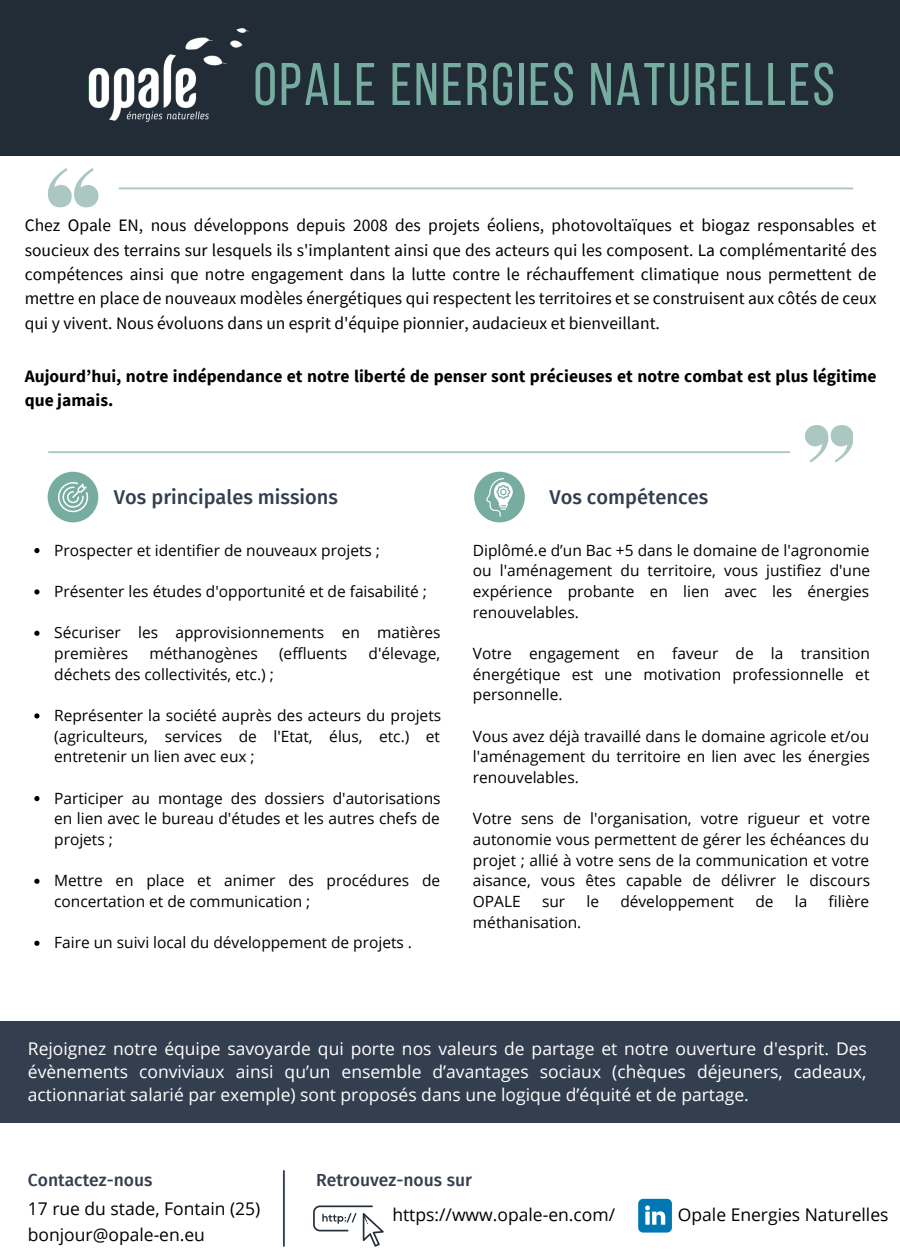
<style>
.page{position:relative;width:900px;height:1260px;background:#fff}
.page>*{position:absolute;margin:0;border:0;box-sizing:border-box;transform-origin:0 0}
.t1{font:60px "Bebas Neue";letter-spacing:.04em;color:#76ada0}
.t2{font:500 20px "Fira Sans";color:#333f4f}
.t3{font:17.5px/24.5px "Source Sans Pro";color:#000;text-align:justify}
.t4{font:17.5px/23.2px "Open Sans";color:#fff;text-align:justify}
.t5{font:700 17.5px/24.5px "Source Sans Pro";color:#000}
.t6{font:17.5px "Open Sans";color:#000}
.t7{font:500 17.5px "Fira Sans";color:#333f4f}
.t8{font:15.5px/20.8px "Open Sans";color:#000;text-align:justify}
</style>
<div class="page">
<div style="left:0;top:0;width:900px;height:156px;background:#222c37"></div>
<img style="left:88px;top:28px;width:161px;height:94px">
<svg style="left:48px;top:168px;width:51px;height:39px"></svg>
<hr style="left:119px;top:188px;width:734px;height:1px;background:#aac7c2">
<div style="left:48px;top:472px;width:50px;height:50px;background:#76ada0;border-radius:50%"></div>
<svg style="left:58px;top:482px;width:30px;height:30px"></svg>
<div style="left:0;top:1021px;width:900px;height:101px;background:#333f4f"></div>
<hr style="left:49px;top:451px;width:740px;height:2px;background:#aac7c2">
<svg style="left:805px;top:425px;width:48px;height:37px"></svg>
<div style="left:474px;top:472px;width:51px;height:50px;background:#76ada0;border-radius:50%"></div>
<svg style="left:486px;top:478px;width:27px;height:39px"></svg>
<svg style="left:638px;top:1199px;width:34px;height:34px"></svg>
<svg style="left:34px;top:548px;width:6px;height:5px"></svg>
<svg style="left:34px;top:589px;width:6px;height:6px"></svg>
<svg style="left:34px;top:631px;width:6px;height:5px"></svg>
<svg style="left:34px;top:713px;width:6px;height:6px"></svg>
<svg style="left:34px;top:796px;width:6px;height:5px"></svg>
<svg style="left:34px;top:879px;width:6px;height:5px"></svg>
<svg style="left:34px;top:941px;width:6px;height:5px"></svg>
<svg style="left:313px;top:1206px;width:71px;height:41px"></svg>
<hr style="left:283px;top:1171px;width:2px;height:75px;background:#333f4f">
<p class="t1" style="left:254px;top:60px;width:583px">OPALE ENERGIES NATURELLES</p>
<p class="t3" style="left:25px;top:213px;width:853px">Chez Opale EN, nous développons depuis 2008 des projets éoliens, photovoltaïques et biogaz responsables et soucieux des terrains sur lesquels ils s'implantent ainsi que des acteurs qui les composent. La complémentarité des compétences ainsi que notre engagement dans la lutte contre le réchauffement climatique nous permettent de mettre en place de nouveaux modèles énergétiques qui respectent les territoires et se construisent aux côtés de ceux qui y vivent. Nous évoluons dans un esprit d'équipe pionnier, audacieux et bienveillant.</p>
<p class="t5" style="left:25px;top:364px;width:853px">Aujourd’hui, notre indépendance et notre liberté de penser sont précieuses et notre combat est plus légitime que jamais.</p>
<p class="t2" style="left:114px;top:485px;width:226px">Vos principales missions</p>
<p class="t8" style="left:54px;top:539px;width:327px">Prospecter et identifier de nouveaux projets ;</p>
<p class="t8" style="left:54px;top:581px;width:374px">Présenter les études d'opportunité et de faisabilité ;</p>
<p class="t8" style="left:54px;top:622px;width:388px">Sécuriser les approvisionnements en matières premières</p>
<p class="t8" style="left:149px;top:643px;width:110px">méthanogènes</p>
<p class="t8" style="left:279px;top:643px;width:70px">(effluents</p>
<p class="t8" style="left:369px;top:643px;width:73px">d'élevage,</p>
<p class="t8" style="left:54px;top:663px;width:221px">déchets des collectivités, etc.) ;</p>
<p class="t8" style="left:54px;top:705px;width:388px">Représenter la société auprès des acteurs du projets (agriculteurs, services de l'Etat, élus, etc.) et entretenir un lien avec eux ;</p>
<p class="t8" style="left:54px;top:787px;width:388px">Participer au montage des dossiers d'autorisations en lien avec le bureau d'études et les autres chefs de projets ;</p>
<p class="t8" style="left:54px;top:870px;width:387px">Mettre en place et animer des procédures de concertation et de communication ;</p>
<p class="t8" style="left:54px;top:932px;width:359px">Faire un suivi local du développement de projets .</p>
<p class="t2" style="left:549px;top:485px;width:160px">Vos compétences</p>
<p class="t8" style="left:473px;top:539px;width:399px">Diplômé.e d’un Bac +5 dans le domaine de l'agronomie ou l'aménagement du territoire, vous justifiez d'une expérience probante en lien avec les énergies renouvelables.</p>
<p class="t8" style="left:473px;top:643px;width:399px">Votre engagement en faveur de la transition énergétique est une motivation professionnelle et personnelle.</p>
<p class="t8" style="left:473px;top:725px;width:398px">Vous avez déjà travaillé dans le domaine agricole et/ou l'aménagement du territoire en lien avec les énergies renouvelables.</p>
<p class="t8" style="left:473px;top:808px;width:399px">Votre sens de l'organisation, votre rigueur et votre autonomie vous permettent de gérer les échéances du projet ; allié à votre sens de la communication et votre aisance, vous êtes capable de délivrer le discours OPALE</p>
<p class="t8" style="left:542px;top:891px;width:25px">sur</p>
<p class="t8" style="left:587px;top:891px;width:14px">le</p>
<p class="t8" style="left:620px;top:891px;width:115px">développement</p>
<p class="t8" style="left:755px;top:891px;width:20px">de</p>
<p class="t8" style="left:795px;top:891px;width:14px">la</p>
<p class="t8" style="left:829px;top:891px;width:42px">filière</p>
<p class="t8" style="left:473px;top:911px;width:110px">méthanisation.</p>
<p class="t4" style="left:28px;top:1036px;width:841px">Rejoignez notre équipe savoyarde qui porte nos valeurs de partage et notre ouverture d'esprit. Des évènements conviviaux ainsi qu’un ensemble d’avantages sociaux (chèques déjeuners, cadeaux, actionnariat salarié par exemple) sont proposés dans une logique d’équité et de partage.</p>
<p class="t7" style="left:28px;top:1169px;width:126px">Contactez-nous</p>
<p class="t6" style="left:28px;top:1196px;width:234px">17 rue du stade, Fontain (25)</p>
<p class="t6" style="left:28px;top:1223px;width:179px">bonjour@opale-en.eu</p>
<p class="t7" style="left:316px;top:1169px;width:157px">Retrouvez-nous sur</p>
<p class="t6" style="left:392px;top:1202px;width:224px">https://www.opale-en.com/</p>
<p class="t6" style="left:678px;top:1202px;width:212px">Opale Energies Naturelles</p>
</div>
